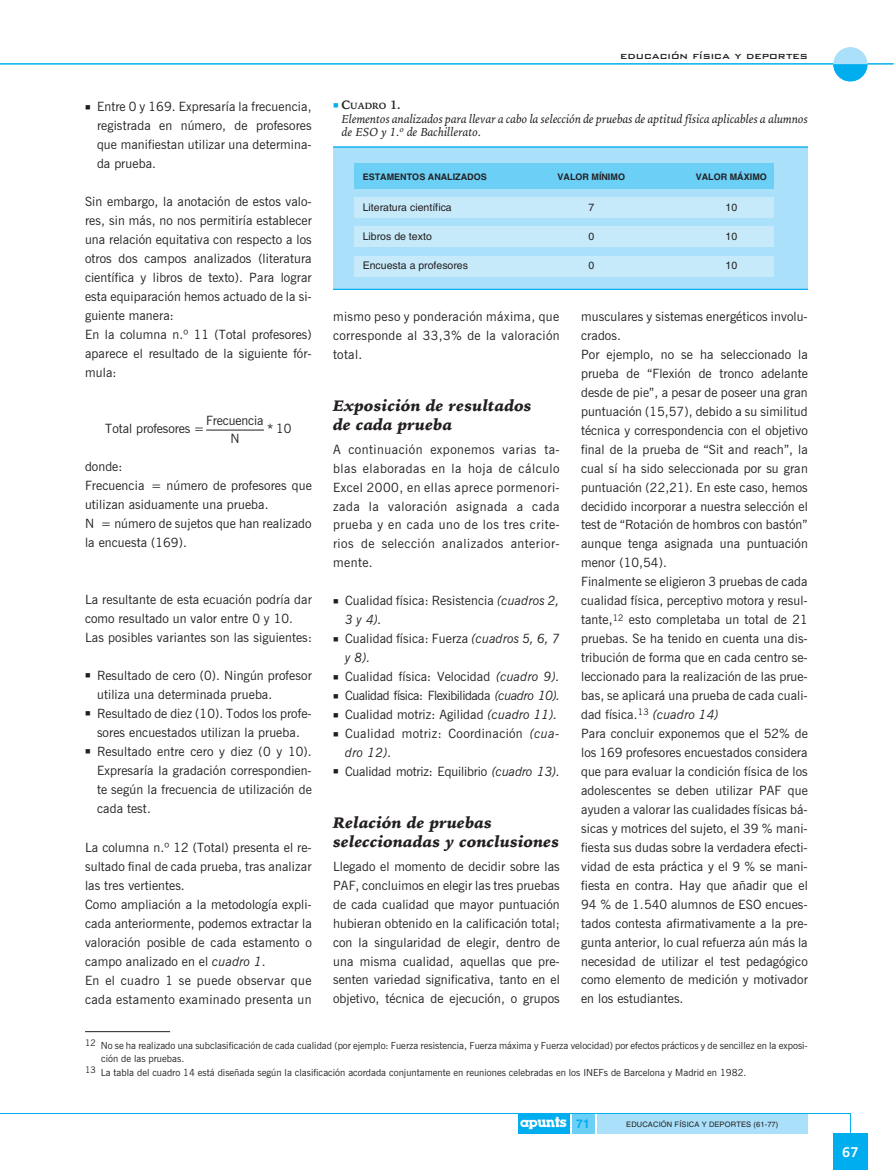
<style>
.page{position:relative;width:894px;height:1170px;background:#fff}
.page>*{position:absolute;margin:0;border:0;box-sizing:border-box;transform-origin:0 0}
.t1{font:italic 15.75px/18.9px "Iowan Old St Blk BT";letter-spacing:.01em;color:#231f20}
.t2{font:700 13.5px "News Goth BT";color:#fff}
.t3{font:12.75px/18.9px "News Goth BT";letter-spacing:.005em;color:#231f20}
.t4{font:12.75px "News Goth BT";letter-spacing:-.035em;color:#231f20}
.t5{font:12.75px/18.9px "News Goth BT";letter-spacing:.025em;color:#231f20}
.t6{font:12.75px "News Goth BT";letter-spacing:-.015em;color:#231f20}
.t7{font:italic 12px/13.6px "Iowan Old St BT";color:#231f20}
.t8{font:12px "Bank Gothic Md BT";letter-spacing:.005em;color:#231f20}
.t9{font:700 12px "Helvetica";color:#00aeef}
.t10{font:10.5px "Helvetica";color:#231f20}
.t11{font:9.75px "News Goth BT";color:#231f20}
.t12{font:700 9px "Helvetica";color:#231f20}
.t13{font:700 9px "Iowan Old St BT";letter-spacing:.005em;color:#231f20}
.t14{font:7.5px "Helvetica";letter-spacing:.015em;color:#231f20}
.s1{font-style:italic}
.s2{color:#00aeef}
.s3{font-size:12px}
</style>
<div class="page">
<hr style="left:206px;top:430px;width:58px;height:1px;background:#231f20">
<hr style="left:0;top:63px;width:894px;height:1px;background:#00aeef">
<svg style="left:833px;top:47px;width:34px;height:34px"></svg>
<div style="left:833px;top:1133px;width:34px;height:37px;background:#00aeef"></div>
<div style="left:333px;top:147px;width:475px;height:143px;background:#aae0f9"></div>
<div style="left:354px;top:164px;width:140px;height:25px;background:#6bcff6"></div>
<div style="left:494px;top:164px;width:55px;height:25px;background:#6bcff6"></div>
<div style="left:549px;top:164px;width:85px;height:25px;background:#6bcff6"></div>
<div style="left:634px;top:164px;width:55px;height:25px;background:#6bcff6"></div>
<div style="left:689px;top:164px;width:85px;height:25px;background:#6bcff6"></div>
<div style="left:354px;top:198px;width:140px;height:20px;background:#c6eafa"></div>
<div style="left:494px;top:198px;width:55px;height:20px;background:#c6eafa"></div>
<div style="left:549px;top:198px;width:85px;height:20px;background:#c6eafa"></div>
<div style="left:634px;top:198px;width:55px;height:20px;background:#c6eafa"></div>
<div style="left:689px;top:198px;width:85px;height:20px;background:#c6eafa"></div>
<div style="left:354px;top:227px;width:140px;height:20px;background:#c6eafa"></div>
<div style="left:494px;top:227px;width:55px;height:20px;background:#c6eafa"></div>
<div style="left:549px;top:227px;width:85px;height:20px;background:#c6eafa"></div>
<div style="left:634px;top:227px;width:55px;height:20px;background:#c6eafa"></div>
<div style="left:689px;top:227px;width:85px;height:20px;background:#c6eafa"></div>
<div style="left:354px;top:256px;width:140px;height:20px;background:#c6eafa"></div>
<div style="left:494px;top:256px;width:55px;height:20px;background:#c6eafa"></div>
<div style="left:549px;top:256px;width:85px;height:20px;background:#c6eafa"></div>
<div style="left:634px;top:256px;width:55px;height:20px;background:#c6eafa"></div>
<div style="left:689px;top:256px;width:85px;height:20px;background:#c6eafa"></div>
<hr style="left:333px;top:147px;width:475px;height:1px;background:#00aeef">
<hr style="left:333px;top:289px;width:475px;height:1px;background:#00aeef">
<hr style="left:85px;top:1031px;width:85px;height:1px;background:#231f20">
<svg style="left:0;top:1113px;width:851px;height:21px"></svg>
<p class="t3" style="left:97px;top:98px;width:216px;text-align:justify;text-indent:-12px">■ Entre 0 y 169. Expre sa ría la fre cuen cia, re gis tra da en nú me ro, de pro fe so res que ma ni fies tan uti li zar una de ter mi na - da prue ba.</p>
<p class="t3" style="left:85px;top:193px;width:228px">Sin em bar go, la ano ta ción de es tos va lo - res, sin más, no nos permi ti ría es ta blecer una re la ción equi ta ti va con res pec to a los otros dos cam pos ana li za dos (li te ra tu ra cien tí fi ca y li bros de texto). Para lo grar esta equi pa ra ción he mos ac tua do de la si - guien te ma ne ra:<br>En la co lum na n.º 11 (To tal profe so res) apa re ce el re sul ta do de la si guien te fór - mu la:</p>
<p class="t3" style="left:105px;top:421px;width:101px">Total profesores =</p>
<p class="t3" style="left:206px;top:413px;width:59px;line-height:18.3px;text-align:center">Frecuencia<br>N</p>
<p class="t3" style="left:267px;top:421px;width:26px">*10</p>
<p class="t3" style="left:85px;top:459px;width:228px">don de:<br>Fre cuen cia = nú me ro de pro fe so res que uti li zan asi dua men te una prue ba.<br>N = nú me ro de su je tos que han rea li za do la en cues ta (169).</p>
<p class="t3" style="left:85px;top:591px;width:228px">La re sul tan te de esta ecua ción podría dar como re sul ta do un valor en tre 0 y 10.<br>Las po si bles va rian tes son las si guien tes:</p>
<p class="t3" style="left:97px;top:667px;width:216px;text-indent:-12px">■ Re sul ta do de cero (0). Nin gún pro fe sor uti li za una de ter mi na da prue ba.</p>
<p class="t3" style="left:85px;top:705px;width:228px;text-align:center">■ Re sul ta do de diez (10). To dos los pro fe - so res en cues ta dos uti li zan la prue ba.</p>
<p class="t3" style="left:97px;top:743px;width:216px;text-align:justify;text-indent:-12px">■ Re sul ta do en tre cero y diez (0 y 10).<br>Expre sa ría la gra da ción co rres pon dien - te se gún la fre cuen cia de uti li za ción de cada test.</p>
<p class="t3" style="left:85px;top:839px;width:228px">La co lum na n.º 12 (To tal) presen ta el re - sul ta do fi nal de cada prueba, tras ana li zar las tres ver tien tes.<br>Como am plia ción a la me to do lo gía ex pli&shy;ca da an te rior men te, po de mos ex trac tar la va lo ra ción po si ble de cada es ta men to o cam po ana li za do en el <span class="s1">cua dro 1</span>.<br>En el cua dro 1 se pue de ob ser var que cada es ta men to exa mi na do pre sen ta un</p>
<p class="t8" style="left:620px;top:50px;width:189px">educación física y deportes</p>
<p class="t13" style="left:333px;top:102px;width:69px"><span class="s2">■</span> <span class="s3">C</span>UADRO <span class="s3">1.</span></p>
<p class="t7" style="left:342px;top:113px;width:467px">Ele men tos ana li za dos para lle var a cabo la se lec ción de prue bas de ap ti tud fí si ca apli ca bles a alum nos de ESO y 1.º de Ba chi lle ra to.</p>
<p class="t12" style="left:363px;top:173px;width:125px">ESTAMENTOS ANALIZADOS</p>
<p class="t12" style="left:558px;top:173px;width:69px">VALOR MÍNIMO</p>
<p class="t12" style="left:696px;top:173px;width:73px">VALOR MÁXIMO</p>
<p class="t10" style="left:363px;top:203px;width:90px">Li te ra tu ra cien tí fi ca</p>
<p class="t10" style="left:588px;top:203px;width:7px">7</p>
<p class="t10" style="left:726px;top:203px;width:13px">10</p>
<p class="t10" style="left:363px;top:232px;width:71px">Li bros de texto</p>
<p class="t10" style="left:588px;top:232px;width:7px">0</p>
<p class="t10" style="left:726px;top:232px;width:13px">10</p>
<p class="t10" style="left:363px;top:261px;width:107px">Encues ta a pro fe so res</p>
<p class="t10" style="left:588px;top:261px;width:7px">0</p>
<p class="t10" style="left:726px;top:261px;width:13px">10</p>
<p class="t3" style="left:333px;top:308px;width:228px;text-align:justify">mis mo peso y pon de ra ción má xi ma, que co rres pon de al 33,3% de la va lo ra ción to tal.</p>
<p class="t1" style="left:333px;top:398px;width:200px">Exposición de resultados de cada prueba</p>
<p class="t3" style="left:333px;top:441px;width:228px;text-align:justify">A con ti nua ción ex po ne mos va rias ta - blas ela bo ra das en la hoja de cálcu lo Excel 2000, en ellas apre ce por me no ri - za da la va lo ra ción asig na da a cada prue ba y en cada uno de los tres cri te - rios de se lec ción ana li za dos an te rior - men te.</p>
<p class="t3" style="left:345px;top:593px;width:216px;text-indent:-12px">■ Cua li dad fí si ca: Re sis ten cia <span class="s1">(cua dros 2,<br>3 y 4).</span></p>
<p class="t3" style="left:345px;top:630px;width:216px;text-indent:-12px">■ Cua li dad fí si ca: Fuer za <span class="s1">(cua dros 5, 6, 7 y 8).</span></p>
<p class="t3" style="left:333px;top:668px;width:228px">■ Cua li dad fí si ca: Ve lo ci dad <span class="s1">(cua dro 9).</span></p>
<p class="t4" style="left:333px;top:690px;width:229px">■ Cua li dad fí si ca: Fle xi bi li da da <span class="s1">(cua dro 10).</span></p>
<p class="t3" style="left:333px;top:706px;width:226px">■ Cua li dad mo triz: Agi li dad <span class="s1">(cua dro 11).</span></p>
<p class="t5" style="left:345px;top:725px;width:216px;text-indent:-12px">■ Cua li dad mo triz: Coor di na ción <span class="s1">(cua - dro 12).</span></p>
<p class="t6" style="left:333px;top:766px;width:229px">■ Cua li dad mo triz: Equi li brio <span class="s1">(cua dro 13).</span></p>
<p class="t1" style="left:333px;top:815px;width:228px">Relación de pruebas seleccionadas y conclusiones</p>
<p class="t3" style="left:333px;top:858px;width:228px;text-align:justify">Lle ga do el mo men to de de ci dir so bre las PAF, con clui mos en ele gir las tres pruebas de cada cua li dad que ma yor pun tua ción hu bie ran ob te ni do en la ca li fi ca ción to tal; con la sin gu la ri dad de ele gir, den tro de una mis ma cua li dad, aque llas que pre - sen ten va rie dad sig ni fi ca ti va, tan to en el ob je ti vo, téc ni ca de eje cu ción, o gru pos</p>
<p class="t3" style="left:581px;top:308px;width:228px">mus cu la res y sis te mas ener gé ti cos in vo lu - cra dos.<br>Por ejem plo, no se ha se lec cio na do la prue ba de “Fle xión de tron co adelan te des de de pie”, a pe sar de po seer una gran pun tua ción (15,57), de bi do a su si mi li tud téc ni ca y co rres pon den cia con el ob je ti vo fi nal de la prueba de “Sit and reach”, la cual sí ha sido se lec cio na da por su gran pun tua ción (22,21). En este caso, he mos de ci di do in cor po rar a nues tra se lec ción el test de “Ro ta ción de hom bros con bastón” aun que ten ga asig na da una pun tua ción me nor (10,54).<br>Fi nal men te se eli gie ron 3 prue bas de cada cua li dad fí si ca, per cep ti vo mo to ra y re sul&shy;tan te,<sup>12</sup> esto com ple ta ba un total de 21 prue bas. Se ha te ni do en cuen ta una dis - tri bu ción de forma que en cada cen tro se - lec cio na do para la rea li za ción de las prue - bas, se apli ca rá una prue ba de cada cua li - dad fí si ca.<sup>13</sup> <span class="s1">(cua dro 14)<br></span>Para con cluir ex po ne mos que el 52% de los 169 pro fe so res en cues ta dos con si de ra que para evaluar la con di ción fí si ca de los ado les cen tes se de ben uti li zar PAF que ayu den a va lo rar las cua li da des fí si cas bá - si cas y mo tri ces del su je to, el 39 % ma ni - fies ta sus du das so bre la ver da de ra efec ti - vi dad de esta prác ti ca y el 9 % se ma ni - fies ta en con tra. Hay que aña dir que el 94 % de 1.540 alumnos de ESO encues&shy;ta dos con tes ta afir ma ti va men te a la pre - gun ta an te rior, lo cual re fuer za aún más la ne ce si dad de uti li zar el test pe da gó gi co como ele men to de me di ción y mo ti va dor en los es tu dian tes.</p>
<p class="t11" style="left:85px;top:1041px;width:724px"><sup>12</sup> No se ha rea li za do una sub cla si fi ca ción de cada cua li dad (por ejem plo: Fuer za re sis ten cia, Fuer za má xi ma y Fuer za ve lo ci dad) por efec tos prác ti cos y de sen ci llez en la ex po si -</p>
<p class="t11" style="left:101px;top:1055px;width:85px">ción de las prue bas.</p>
<p class="t11" style="left:85px;top:1069px;width:663px"><sup>13</sup> La ta bla del cuadro 14 está di se ña da se gún la cla si fi ca ción acor da da con jun ta men te en reu nio nes ce le bra das en los INEFs de Bar ce lo na y Ma drid en 1982.</p>
<p class="t9" style="left:576px;top:1119px;width:15px">71</p>
<p class="t14" style="left:626px;top:1121px;width:154px">EDUCACIÓN FÍSICA Y DEPORTES (61-77)</p>
<p class="t2" style="left:842px;top:1147px;width:18px">67</p>
</div>
